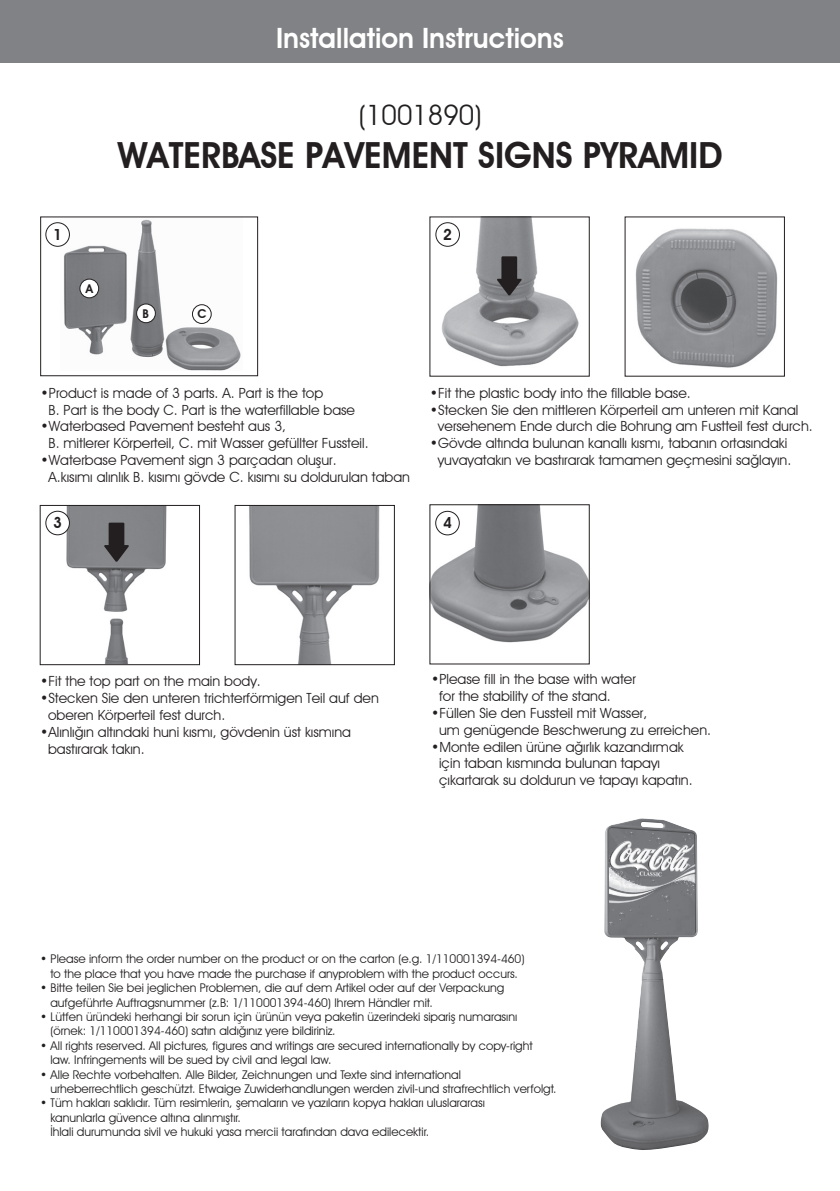
<style>
.page{position:relative;width:840px;height:1191px;background:#fff}
.page>*{position:absolute;margin:0;border:0;box-sizing:border-box;transform-origin:0 0}
.t1{font:600 36px "Avant Garde IT Cby BT";color:#231f20}
.t2{font:600 28px "Avant Garde IT Cby BT";color:#fff}
.t3{font:28px "Avant Garde IT Cby BT";color:#211e1e}
.t4{font:600 15.2px "Avant Garde IT Cby BT";color:#231f20}
.t5{font:14px/16.8px "Avant Garde IT Cby BT";color:#231f20}
.t6{font:600 12.2px "Avant Garde IT Cby BT";color:#231f20}
.t7{font:12px/14.4px "Avant Garde IT Cby BT";color:#211e1e}
</style>
<div class="page">
<img style="left:61px;top:219px;width:180px;height:151px">
<img style="left:45px;top:507px;width:122px;height:156px">
<div style="left:40px;top:505px;width:160px;height:160px;border:1px solid #231f20"></div>
<div style="left:40px;top:216px;width:218px;height:160px;border:1px solid #231f20"></div>
<div style="left:192px;top:305px;width:19px;height:18px;background:#fff;border-radius:50%"></div>
<div style="left:192px;top:304px;width:19px;height:20px;border:1px solid #231f20;border-radius:50%"></div>
<div style="left:136px;top:304px;width:19px;height:19px;background:#fff;border-radius:50%"></div>
<div style="left:136px;top:303px;width:20px;height:20px;border:1px solid #231f20;border-radius:50%"></div>
<div style="left:80px;top:279px;width:19px;height:19px;background:#fff;border-radius:50%"></div>
<div style="left:79px;top:279px;width:20px;height:19px;border:1px solid #231f20;border-radius:50%"></div>
<img style="left:439px;top:218px;width:140px;height:149px">
<img style="left:249px;top:507px;width:131px;height:156px">
<div style="left:234px;top:505px;width:160px;height:160px;border:1px solid #231f20"></div>
<img style="left:431px;top:506px;width:156px;height:137px">
<div style="left:435px;top:223px;width:24px;height:23px;background:#fff;border-radius:50%"></div>
<div style="left:435px;top:222px;width:24px;height:25px;border:1px solid #231f20;border-radius:50%"></div>
<div style="left:46px;top:511px;width:23px;height:24px;background:#fff;border-radius:50%"></div>
<div style="left:45px;top:511px;width:25px;height:24px;border:1px solid #231f20;border-radius:50%"></div>
<div style="left:435px;top:511px;width:24px;height:24px;background:#fff;border-radius:50%"></div>
<div style="left:435px;top:511px;width:24px;height:24px;border:1px solid #231f20;border-radius:50%"></div>
<div style="left:46px;top:223px;width:23px;height:23px;background:#fff;border-radius:50%"></div>
<div style="left:45px;top:222px;width:25px;height:25px;border:1px solid #231f20;border-radius:50%"></div>
<img style="left:635px;top:228px;width:143px;height:140px">
<img style="left:600px;top:818px;width:108px;height:332px">
<div style="left:0;top:0;width:839px;height:62px;background:#808285"></div>
<svg style="left:496px;top:256px;width:25px;height:39px"></svg>
<svg style="left:104px;top:522px;width:25px;height:40px"></svg>
<h2 class="t2" style="left:276px;top:21px;width:289px">Installation Instructions</h2>
<p class="t4" style="left:53px;top:225px;width:10px">1</p>
<h2 class="t3" style="left:359px;top:98px;width:124px">(1001890)</h2>
<h1 class="t1" style="left:118px;top:133px;width:605px">WATERBASE PAVEMENT SIGNS PYRAMID</h1>
<p class="t6" style="left:86px;top:281px;width:9px">A</p>
<p class="t6" style="left:142px;top:306px;width:8px">B</p>
<p class="t6" style="left:197px;top:307px;width:11px">C</p>
<p class="t4" style="left:443px;top:225px;width:10px">2</p>
<p class="t5" style="left:49px;top:384px;width:308px;text-indent:-8px">•Product is made of 3 parts. A. Part is the top<br>B. Part is the body C. Part is the waterfillable base</p>
<p class="t5" style="left:49px;top:418px;width:321px;text-indent:-8px">•Waterbased Pavement besteht aus 3,<br>B. mitlerer Körperteil, C. mit Wasser gefüllter Fussteil.</p>
<p class="t5" style="left:49px;top:451px;width:363px;text-indent:-8px">•Waterbase Pavement sign 3 parçadan oluşur.<br>A.kısımı alınlık B. kısımı gövde C. kısımı su doldurulan taban</p>
<p class="t5" style="left:429px;top:384px;width:262px">•Fit the plastic body into the fillable base.</p>
<p class="t5" style="left:437px;top:401px;width:376px;text-indent:-8px">•Stecken Sie den mittleren Körperteil am unteren mit Kanal versehenem Ende durch die Bohrung am Fustteil fest durch.</p>
<p class="t5" style="left:429px;top:435px;width:362px;text-align:center">•Gövde altında bulunan kanallı kısmı, tabanın ortasındaki yuvayatakın ve bastırarak tamamen geçmesini sağlayın.</p>
<p class="t4" style="left:53px;top:514px;width:10px">3</p>
<p class="t4" style="left:443px;top:514px;width:10px">4</p>
<p class="t5" style="left:40px;top:673px;width:222px">•Fit the top part on the main body.</p>
<p class="t5" style="left:48px;top:689px;width:332px;text-indent:-8px">•Stecken Sie den unteren trichterförmigen Teil auf den oberen Körperteil fest durch.</p>
<p class="t5" style="left:48px;top:723px;width:304px;text-indent:-8px">•Alınlığın altındaki huni kısmı, gövdenin üst kısmına bastırarak takın.</p>
<p class="t5" style="left:439px;top:671px;width:198px;text-indent:-8px">•Please fill in the base with water for the stability of the stand.</p>
<p class="t5" style="left:439px;top:704px;width:273px;text-indent:-8px">•Füllen Sie den Fussteil mit Wasser,<br>um genügende Beschwerung zu erreichen.</p>
<p class="t5" style="left:439px;top:738px;width:255px;text-indent:-8px">•Monte edilen ürüne ağırlık kazandırmak için taban kısmında bulunan tapayı çıkartarak su doldurun ve tapayı kapatın.</p>
<p class="t7" style="left:40px;top:951px;width:485px;text-align:center">• Please inform the order number on the product or on the carton (e.g. 1/110001394-460) to the place that you have made the purchase if anyproblem with the product occurs.</p>
<p class="t7" style="left:50px;top:980px;width:455px;text-indent:-10px">• Bitte teilen Sie bei jeglichen Problemen, die auf dem Artikel oder auf der Verpackung aufgeführte Auftragsnummer (z.B: 1/110001394-460) Ihrem Händler mit.</p>
<p class="t7" style="left:50px;top:1009px;width:468px;text-indent:-10px">• Lütfen üründeki herhangi bir sorun için ürünün veya paketin üzerindeki sipariş numarasını (örnek: 1/110001394-460) satın aldığınız yere bildiriniz.</p>
<p class="t7" style="left:50px;top:1038px;width:483px;text-indent:-10px">• All rights reserved. All pictures, figures and writings are secured internationally by copy-right law. Infringements will be sued by civil and legal law.</p>
<p class="t7" style="left:50px;top:1067px;width:507px;text-indent:-10px">• Alle Rechte vorbehalten. Alle Bilder, Zeichnungen und Texte sind international<br>urheberrechtlich geschützt. Etwaige Zuwiderhandlungen werden zivil-und strafrechtlich verfolgt.</p>
<p class="t7" style="left:50px;top:1095px;width:436px;text-indent:-10px">• Tüm hakları saklıdır. Tüm resimlerin, şemaların ve yazıların kopya hakları uluslararası kanunlarla güvence altına alınmıştır.<br>İhlali durumunda sivil ve hukuki yasa mercii tarafından dava edilecektir.</p>
</div>
